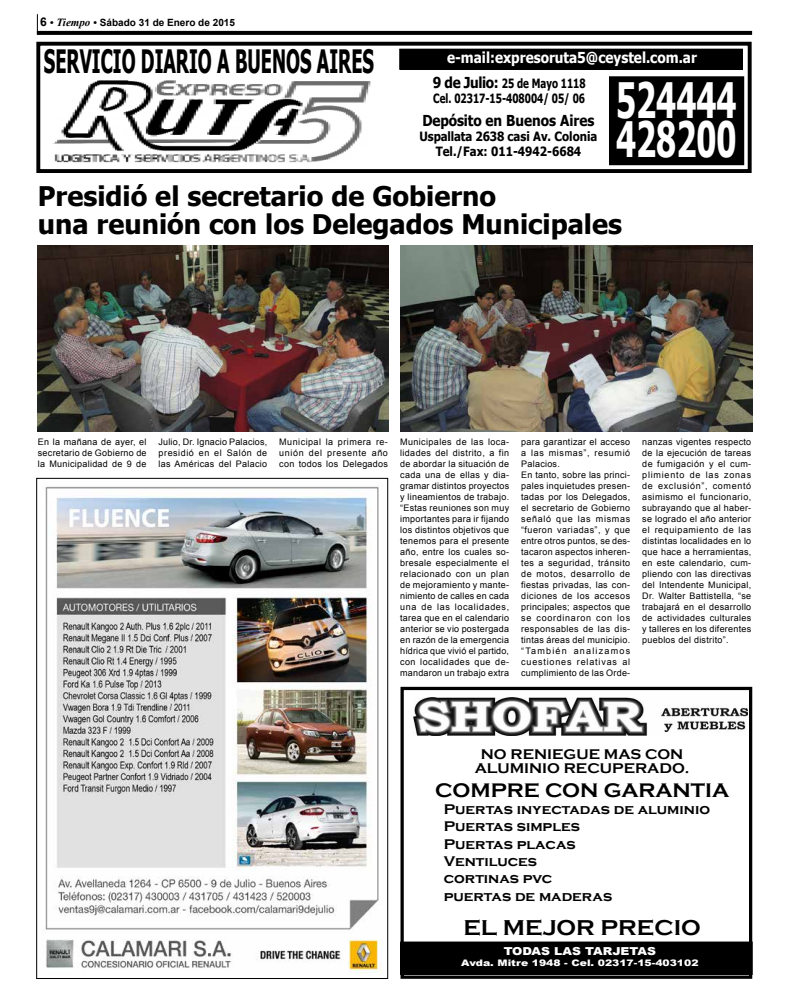
<style>
.page{position:relative;width:789px;height:993px;background:#fff}
.page>*{position:absolute;margin:0;border:0;box-sizing:border-box;transform-origin:0 0}
.t1{font:700 48.7px/38.3px "Tahoma";color:#fff;scale:.65 1}
.t2{font:700 32.2px "Tahoma";color:#000;scale:.56 1}
.t3{font:700 27px/27.5px "Tahoma";color:#000}
.t4{font:700 22.1px "Copperplate Gothic";color:#000;scale:1.04 1}
.t5{font:700 20.2px "Copperplate Gothic";color:#000;scale:1.04 1}
.t6{font:700 15.1px "Tahoma";color:#fff;scale:.9 1}
.t7{font:700 15.1px "Tahoma";color:#000;scale:.9 1}
.t8{font:700 14.4px/17.3px "Copperplate Gothic";color:#000;text-align:center;scale:1.04 1}
.t9{font:700 12.8px/15.3px "Tahoma";color:#000;text-align:center;scale:.9 1}
.t10{font:700 12.8px/15.3px "Tahoma";color:#000;scale:.76 1}
.t11{font:900 11px "Arial";color:#fff;scale:1.12 1}
.t12{font:700 10px "Arial";color:#000}
.t13{font:9px/11px "Arial";letter-spacing:.03em;color:#000;text-align:justify}
.t14{font:900 9px "Arial";color:#fff;scale:1.2 1}
.s1{font-size:12px}
.s2{font-family:"Times New Roman";font-style:italic;font-size:11px}
.s3{font-size:15.1px}
</style>
<div class="page">
<svg style="left:37px;top:14px;width:1px;height:17px"></svg>
<svg style="left:37px;top:31px;width:714px;height:4px;fill:#000"></svg>
<div style="left:36px;top:42px;width:715px;height:131px;border:4px solid #000"></div>
<img style="left:53px;top:80px;width:318px;height:83px">
<div style="left:399px;top:49px;width:343px;height:20px;background:#000"></div>
<div style="left:399px;top:49px;width:343px;height:21px;border:1px solid #000"></div>
<div style="left:609px;top:77px;width:134px;height:88px;background:#000"></div>
<div style="left:608px;top:76px;width:135px;height:89px;border:1px solid #000"></div>
<img style="left:44px;top:486px;width:339px;height:488px">
<div style="left:400px;top:941px;width:351px;height:33px;background:#000"></div>
<div style="left:400px;top:941px;width:352px;height:33px;border:1px solid #000"></div>
<img style="left:413px;top:697px;width:334px;height:38px">
<div style="left:400px;top:686px;width:351px;height:292px;border:3px solid #000"></div>
<img style="left:38px;top:245px;width:350px;height:186px">
<img style="left:400px;top:245px;width:351px;height:186px">
<p class="t12" style="left:40px;top:16px;width:196px"><span class="s1">6</span> • <span class="s2">Tiempo</span> • Sábado 31 de Enero de 2015</p>
<h2 class="t2" style="left:44px;top:39px;width:590px">SERVICIO DIARIO A BUENOS AIRES</h2>
<h3 class="t6" style="left:447px;top:46px;width:279px">e-mail:expresoruta5@ceystel.com.ar</h3>
<h3 class="t10" style="left:432px;top:75px;width:202px"><span class="s3">9 de Julio:</span> 25 de Mayo 1118<br>Cel. 02317-15-408004/ 05/ 06</h3>
<h3 class="t7" style="left:422px;top:110px;width:192px">Depósito en Buenos Aires</h3>
<h3 class="t9" style="left:419px;top:128px;width:199px">Uspallata 2638 casi Av. Colonia<br>Tel./Fax: 011-4942-6684</h3>
<h1 class="t1" style="left:615px;top:78px;width:186px">524444<br>428200</h1>
<h3 class="t3" style="left:38px;top:181px;width:585px">Presidió el secretario de Gobierno<br>una reunión con los Delegados Municipales</h3>
<p class="t13" style="left:38px;top:436px;width:110px">En la mañana de ayer, el secretario de Gobierno de la Municipalidad de 9 de</p>
<p class="t13" style="left:158px;top:436px;width:110px">Julio, Dr. Ignacio Palacios, presidió en el Salón de las Américas del Palacio</p>
<p class="t13" style="left:279px;top:436px;width:110px">Municipal la primera re&shy;unión del presente año con todos los Delegados</p>
<p class="t13" style="left:400px;top:436px;width:110px">Municipales de las loca&shy;lidades del distrito, a fin de abordar la situación de cada una de ellas y dia&shy;gramar distintos proyectos y lineamientos de trabajo. “Estas reuniones son muy importantes para ir fijando los distintos objetivos que tenemos para el presente año, entre los cuales so&shy;bresale especialmente el relacionado con un plan de mejoramiento y mante&shy;nimiento de calles en cada una de las localidades, tarea que en el calendario anterior se vio postergada en razón de la emergencia hídrica que vivió el partido, con localidades que de&shy;mandaron un trabajo extra</p>
<p class="t13" style="left:521px;top:436px;width:110px;text-align:left">para garantizar el acceso a las mismas”, resumió<br>Palacios.<br>En tanto, sobre las princi&shy;pales inquietudes presen&shy;tadas por los Delegados, el secretario de Gobierno señaló que las mismas “fueron variadas”, y que entre otros puntos, se des&shy;tacaron aspectos inheren&shy;tes a seguridad, tránsito de motos, desarrollo de fiestas privadas, las con&shy;diciones de los accesos principales; aspectos que se coordinaron con los responsables de las dis&shy;tintas áreas del municipio. “También analizamos cuestiones relativas al cumplimiento de las Orde-</p>
<p class="t13" style="left:641px;top:436px;width:110px">nanzas vigentes respecto de la ejecución de tareas de fumigación y el cum&shy;plimiento de las zonas de exclusión”, comentó asimismo el funcionario, subrayando que al haber&shy;se logrado el año anterior el requipamiento de las distintas localidades en lo que hace a herramientas, en este calendario, cum&shy;pliendo con las directivas del Intendente Municipal, Dr. Walter Battistella, “se trabajará en el desarrollo de actividades culturales y talleres en los diferentes pueblos del distrito”.</p>
<h3 class="t8" style="left:474px;top:747px;width:208px;line-height:13.4px">NO RENIEGUE MAS CON<br>ALUMINIO RECUPERADO.</h3>
<h3 class="t5" style="left:435px;top:778px;width:284px">COMPRE CON GARANTIA</h3>
<h3 class="t8" style="left:443px;top:800px;width:257px;text-align:left">Puertas inyectadas de aluminio<br>Puertas simples<br>Puertas placas<br>Ventiluces<br>cortinas pvc<br>puertas de maderas</h3>
<h3 class="t4" style="left:463px;top:915px;width:230px">EL MEJOR PRECIO</h3>
<p class="t11" style="left:503px;top:942px;width:137px">TODAS LAS TARJETAS</p>
<p class="t14" style="left:461px;top:955px;width:199px">Avda. Mitre 1948 - Cel. 02317-15-403102</p>
</div>
